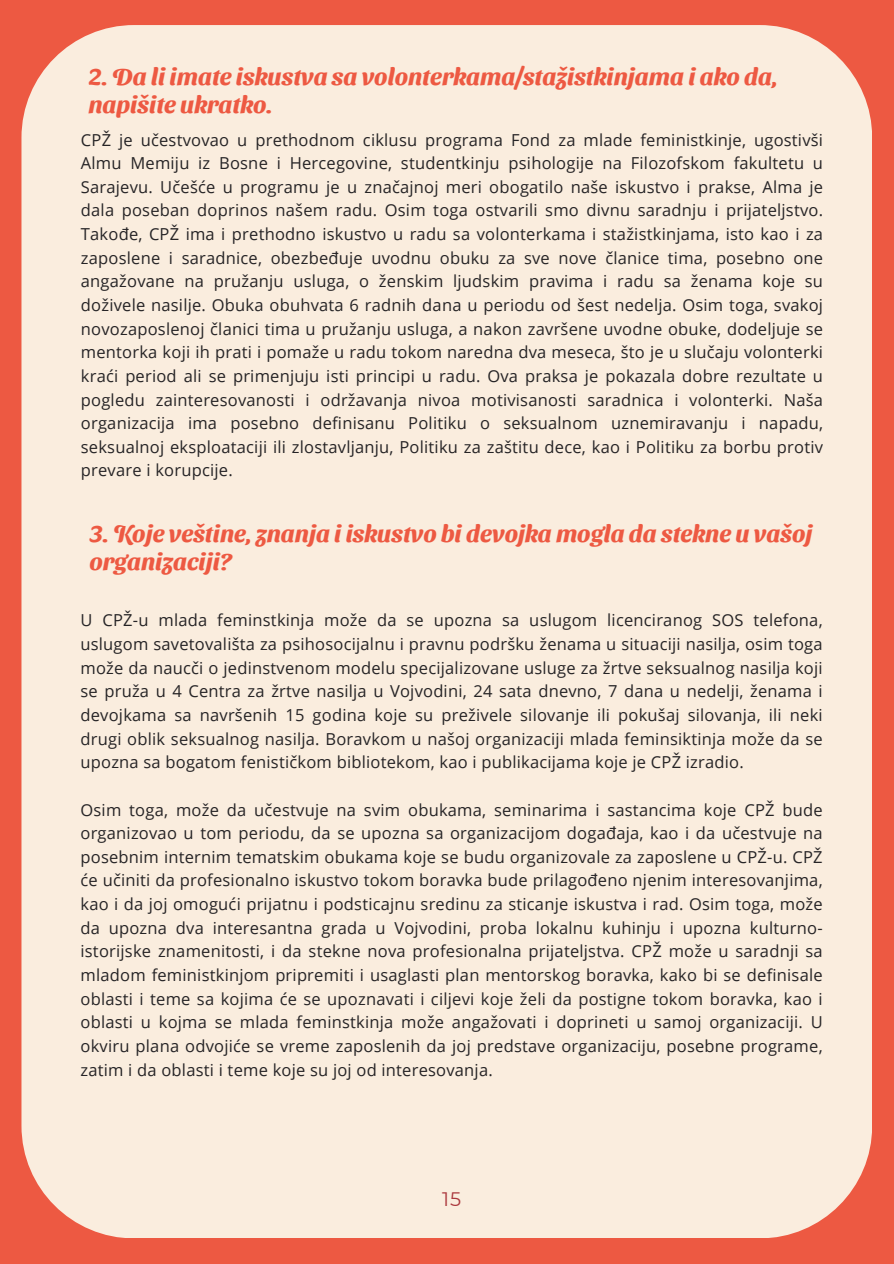
<style>
.page{position:relative;width:894px;height:1264px;background:#fff}
.page>*{position:absolute;margin:0;border:0;box-sizing:border-box;transform-origin:0 0}
.t1{font:700 24px/28.2px "Sansita Swashed";color:#ed5942}
.t2{font:19.5px "Montserrat";color:#ab383d}
.t3{font:16.5px/23.7px "Open Sans";letter-spacing:.015em;color:#262426;text-align:justify}
</style>
<div class="page">
<div style="left:0;top:0;width:893px;height:1263px;background:#ed5942"></div>
<div style="left:21px;top:25px;width:850px;height:1212px;background:#faedde;border-radius:112px"></div>
<p class="t1" style="left:88px;top:61px;width:690px">2. Da li imate iskustva sa volonterkama/stažistkinjama i ako da, napišite ukratko.</p>
<p class="t3" style="left:81px;top:127px;width:743px">CPŽ je učestvovao u prethodnom ciklusu programa Fond za mlade feministkinje, ugostivši Almu Memiju iz Bosne i Hercegovine, studentkinju psihologije na Filozofskom fakultetu u Sarajevu. Učešće u programu je u značajnoj meri obogatilo naše iskustvo i prakse, Alma je dala poseban doprinos našem radu. Osim toga ostvarili smo divnu saradnju i prijateljstvo.<br>Takođe, CPŽ ima i prethodno iskustvo u radu sa volonterkama i stažistkinjama, isto kao i za zaposlene i saradnice, obezbeđuje uvodnu obuku za sve nove članice tima, posebno one angažovane na pružanju usluga, o ženskim ljudskim pravima i radu sa ženama koje su doživele nasilje. Obuka obuhvata 6 radnih dana u periodu od šest nedelja. Osim toga, svakoj novozaposlenoj članici tima u pružanju usluga, a nakon završene uvodne obuke, dodeljuje se mentorka koji ih prati i pomaže u radu tokom naredna dva meseca, što je u slučaju volonterki kraći period ali se primenjuju isti principi u radu. Ova praksa je pokazala dobre rezultate u pogledu zainteresovanosti i održavanja nivoa motivisanosti saradnica i volonterki. Naša organizacija ima posebno definisanu Politiku o seksualnom uznemiravanju i napadu, seksualnoj eksploataciji ili zlostavljanju, Politiku za zaštitu dece, kao i Politiku za borbu protiv prevare i korupcije.</p>
<h1 class="t1" style="left:89px;top:517px;width:724px">3. Koje veštine, znanja i iskustvo bi devojka mogla da stekne u vašoj organizaciji?</h1>
<h1 class="t3" style="left:80px;top:608px;width:743px">U CPŽ-u mlada feminstkinja može da se upozna sa uslugom licenciranog SOS telefona, uslugom savetovališta za psihosocijalnu i pravnu podršku ženama u situaciji nasilja, osim toga može da naucči o jedinstvenom modelu specijalizovane usluge za žrtve seksualnog nasilja koji se pruža u 4 Centra za žrtve nasilja u Vojvodini, 24 sata dnevno, 7 dana u nedelji, ženama i devojkama sa navršenih 15 godina koje su preživele silovanje ili pokušaj silovanja, ili neki drugi oblik seksualnog nasilja. Boravkom u našoj organizaciji mlada feminsiktinja može da se upozna sa bogatom fenističkom bibliotekom, kao i publikacijama koje je CPŽ izradio.</h1>
<p class="t3" style="left:80px;top:797px;width:743px">Osim toga, može da učestvuje na svim obukama, seminarima i sastancima koje CPŽ bude organizovao u tom periodu, da se upozna sa organizacijom događaja, kao i da učestvuje na posebnim internim tematskim obukama koje se budu organizovale za zaposlene u CPŽ-u. CPŽ će učiniti da profesionalno iskustvo tokom boravka bude prilagođeno njenim interesovanjima, kao i da joj omogući prijatnu i podsticajnu sredinu za sticanje iskustva i rad. Osim toga, može da upozna dva interesantna grada u Vojvodini, proba lokalnu kuhinju i upozna kulturno&shy;istorijske znamenitosti, i da stekne nova profesionalna prijateljstva. CPŽ može u saradnji sa mladom feministkinjom pripremiti i usaglasti plan mentorskog boravka, kako bi se definisale oblasti i teme sa kojima će se upoznavati i ciljevi koje želi da postigne tokom boravka, kao i oblasti u kojma se mlada feminstkinja može angažovati i doprineti u samoj organizaciji. U okviru plana odvojiće se vreme zaposlenih da joj predstave organizaciju, posebne programe, zatim i da oblasti i teme koje su joj od interesovanja.</p>
<p class="t2" style="left:442px;top:1187px;width:21px">15</p>
</div>
